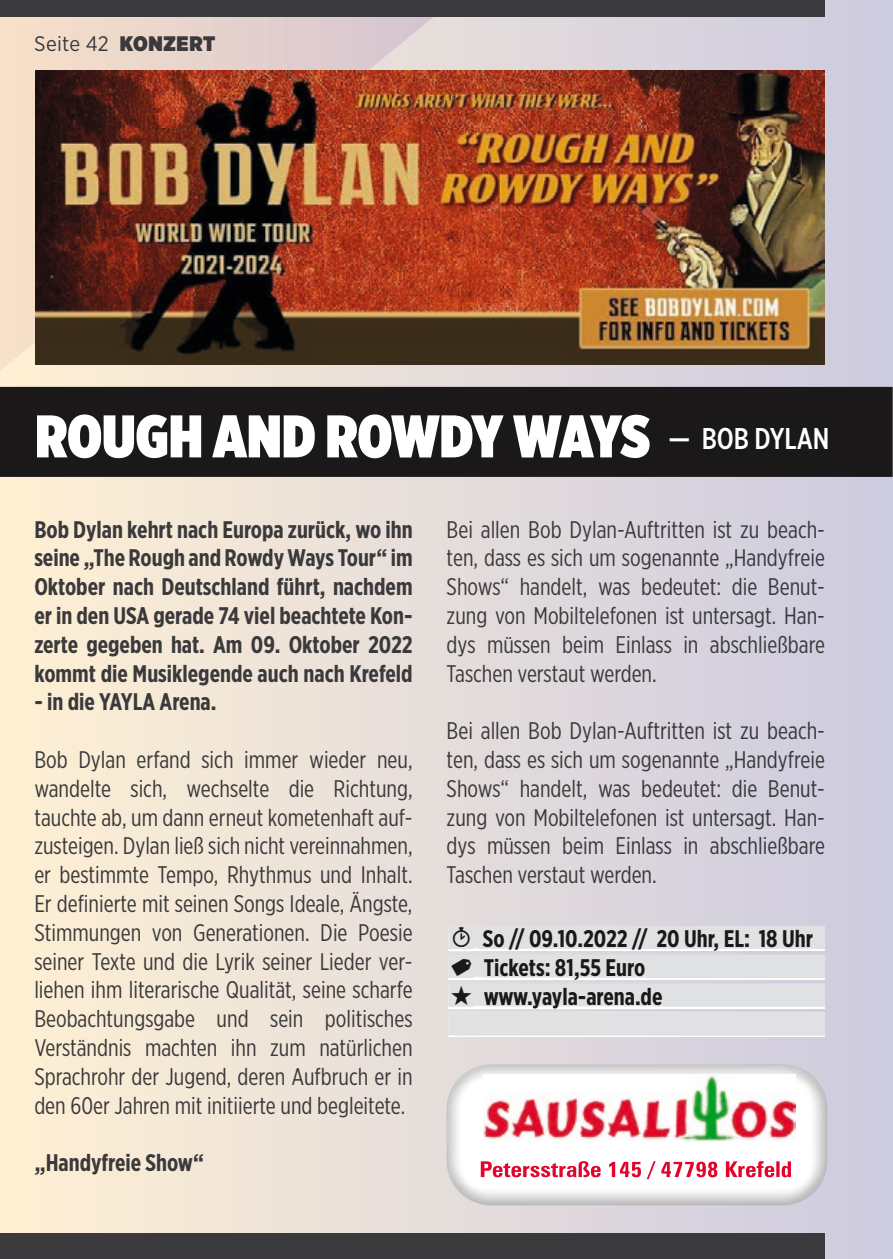
<style>
.page{position:relative;width:893px;height:1259px;background:#fff}
.page>*{position:absolute;margin:0;border:0;box-sizing:border-box;transform-origin:0 0}
.t1{font:900 60px "Gotham X Narrow";color:#fff}
.t2{font:24px/28.8px "Gotham X Narrow";color:#3a393b;text-align:justify}
.t3{font:700 24px/28.8px "Gotham X Narrow";color:#3a393b;text-align:justify}
.t4{font:700 24px "Gotham X Narrow";color:#1b1819}
.t5{font:21px "Gotham Narrow";letter-spacing:.01em;color:#3a393b}
.s1{font-weight:900}
.s2{font-weight:500;font-size:30px}
</style>
<div class="page">
<div style="left:0;top:0;width:893px;height:1259px;background:linear-gradient(to right,#fff0d4,#cccae0)"></div>
<svg style="left:0;top:17px;width:499px;height:370px;background:#ebd9ce"></svg>
<div style="left:0;top:0;width:825px;height:17px;background:#3a393b"></div>
<div style="left:0;top:1233px;width:825px;height:26px;background:#3a393b"></div>
<div style="left:0;top:387px;width:893px;height:90px;background:#1b1819"></div>
<div style="left:448px;top:926px;width:377px;height:25px;background:#f8f8f8"></div>
<div style="left:448px;top:925px;width:377px;height:24px;background:#e0e1e2"></div>
<hr style="left:479px;top:949px;width:338px;height:1px;background:#fff">
<div style="left:448px;top:955px;width:377px;height:25px;background:#fff"></div>
<div style="left:448px;top:954px;width:377px;height:24px;background:#e0e1e2"></div>
<hr style="left:484px;top:977px;width:161px;height:2px;background:#fff">
<div style="left:448px;top:983px;width:377px;height:25px;background:#e5e6e7"></div>
<div style="left:448px;top:983px;width:377px;height:23px;background:#e0e1e2"></div>
<hr style="left:450px;top:1007px;width:23px;height:2px;background:#fff">
<svg style="left:473px;top:1006px;width:11px;height:2px"></svg>
<hr style="left:484px;top:1006px;width:178px;height:1px;background:#fff">
<div style="left:448px;top:1012px;width:377px;height:24px;background:#ebebec"></div>
<div style="left:448px;top:1012px;width:377px;height:23px;background:#e0e1e2"></div>
<svg style="left:444px;top:1060px;width:387px;height:147px"></svg>
<img style="left:483px;top:1075px;width:312px;height:107px">
<svg style="left:481px;top:1161px;width:310px;height:18px"></svg>
<img style="left:35px;top:71px;width:790px;height:294px">
<p class="t5" style="left:34px;top:31px;width:183px">Seite 42 <span class="s1">KONZERT</span></p>
<h1 class="t1" style="left:35px;top:398px;width:795px">ROUGH AND ROWDY WAYS <span class="s2">— BOB DYLAN</span></h1>
<p class="t3" style="left:34px;top:514px;width:380px">Bob Dylan kehrt nach Europa zurück, wo ihn seine „The Rough and Rowdy Ways Tour“ im Oktober nach Deutschland führt, nachdem er in den USA gerade 74 viel beachtete Kon&shy;zerte gegeben hat. Am 09. Oktober 2022 kommt die Musiklegende auch nach Krefeld</p>
<p class="t3" style="left:34px;top:687px;width:184px">- in die YAYLA Arena.</p>
<p class="t2" style="left:34px;top:745px;width:380px">Bob Dylan erfand sich immer wieder neu, wandelte sich, wechselte die Richtung, tauchte ab, um dann erneut kometenhaft auf&shy;zusteigen. Dylan ließ sich nicht vereinnahmen, er bestimmte Tempo, Rhythmus und Inhalt.<br>Er definierte mit seinen Songs Ideale, Ängste, Stimmungen von Generationen. Die Poesie seiner Texte und die Lyrik seiner Lieder ver&shy;liehen ihm literarische Qualität, seine scharfe Beobachtungsgabe und sein politisches Verständnis machten ihn zum natürlichen Sprachrohr der Jugend, deren Aufbruch er in den 60er Jahren mit initiierte und begleitete.</p>
<p class="t3" style="left:34px;top:1148px;width:171px">„Handyfreie Show“</p>
<p class="t2" style="left:447px;top:514px;width:380px">Bei allen Bob Dylan-Auftritten ist zu beach&shy;ten, dass es sich um sogenannte „Handyfreie Shows“ handelt, was bedeutet: die Benut&shy;zung von Mobiltelefonen ist untersagt. Han&shy;dys müssen beim Einlass in abschließbare Taschen verstaut werden.</p>
<p class="t2" style="left:447px;top:716px;width:380px">Bei allen Bob Dylan-Auftritten ist zu beach&shy;ten, dass es sich um sogenannte „Handyfreie Shows“ handelt, was bedeutet: die Benut&shy;zung von Mobiltelefonen ist untersagt. Han&shy;dys müssen beim Einlass in abschließbare Taschen verstaut werden.</p>
<p class="t4" style="left:483px;top:924px;width:332px">So // 09.10.2022 // 20 Uhr, EL: 18 Uhr</p>
<p class="t4" style="left:450px;top:952px;width:197px">▼ Tickets: 81,55 Euro</p>
<p class="t4" style="left:450px;top:981px;width:214px">▲ www.yayla-arena.de</p>
</div>
